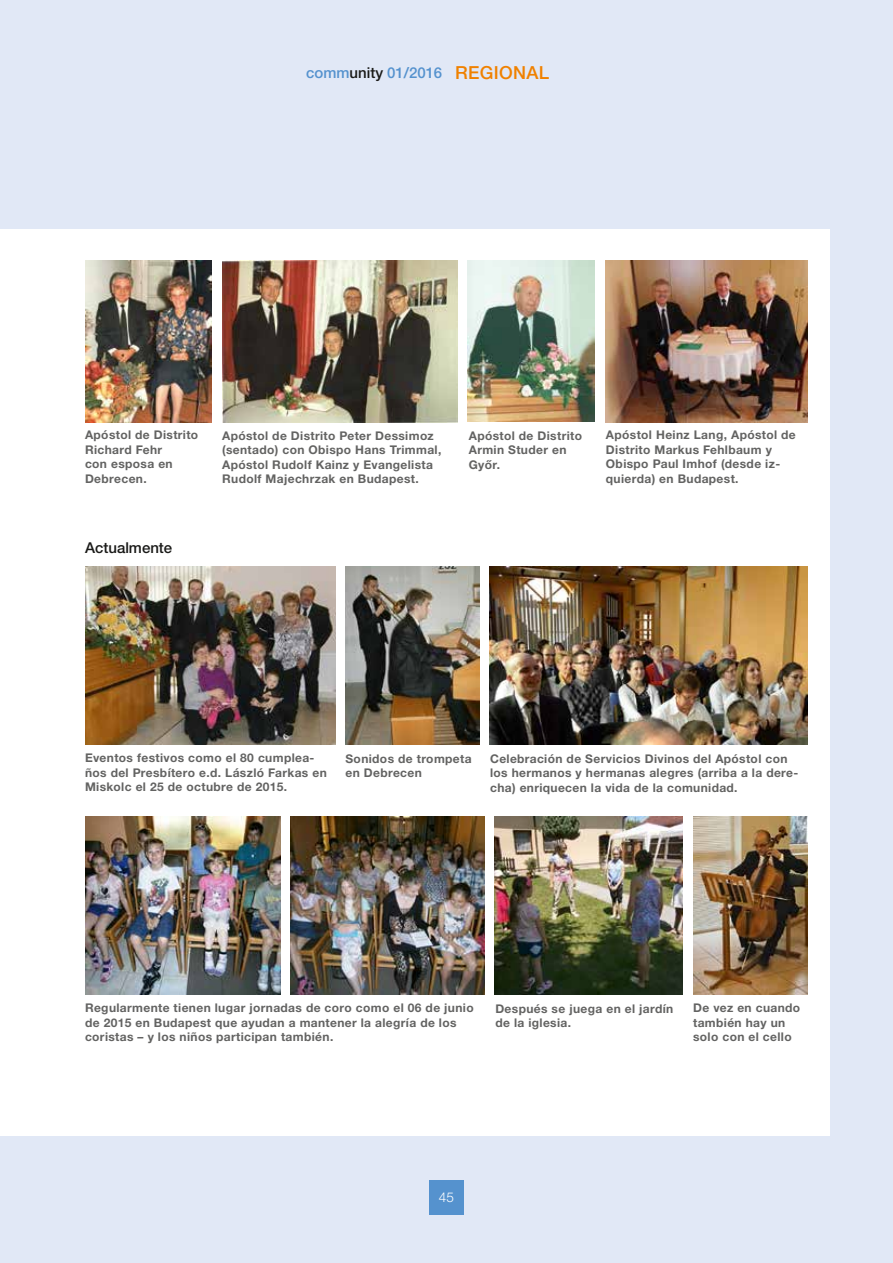
<style>
.page{position:relative;width:893px;height:1263px;background:#e1e8f6}
.page>*{position:absolute;margin:0;border:0;box-sizing:border-box;transform-origin:0 0}
.t1{font:500 15px "Helvetica Neue LTW1 G";color:#5592ce}
.t2{font:500 15px "Helvetica Neue LTW1 G";color:#1a1a18}
.t3{font:300 13.5px "Helvetica Neue LTW1 G";color:#fff}
.t4{font:700 12px/14.4px "Helvetica Neue LTW1 G";letter-spacing:.03em;color:#636362}
.s1{color:#1a1a18}
.s2{font-size:18px;color:#f08100}
</style>
<div class="page">
<div style="left:0;top:229px;width:829px;height:906px;background:#fff"></div>
<div style="left:429px;top:1180px;width:34px;height:34px;background:#5592ce"></div>
<img style="left:693px;top:816px;width:114px;height:179px">
<img style="left:85px;top:260px;width:127px;height:162px">
<img style="left:222px;top:260px;width:235px;height:162px">
<img style="left:468px;top:260px;width:126px;height:162px">
<img style="left:605px;top:260px;width:203px;height:162px">
<img style="left:85px;top:566px;width:250px;height:179px">
<img style="left:490px;top:566px;width:318px;height:179px">
<img style="left:346px;top:566px;width:133px;height:178px">
<img style="left:291px;top:816px;width:193px;height:179px">
<img style="left:495px;top:816px;width:187px;height:179px">
<img style="left:85px;top:816px;width:195px;height:179px">
<p class="t1" style="left:306px;top:63px;width:245px">comm<span class="s1">unity</span> 01/2016 <span class="s2">REGIONAL</span></p>
<p class="t4" style="left:85px;top:428px;width:115px">Apóstol de Distrito<br>Richard Fehr<br>con esposa en<br>Debrecen.</p>
<p class="t4" style="left:222px;top:428px;width:221px">Apóstol de Distrito Peter Dessimoz (sentado) con Obispo Hans Trimmal, Apóstol Rudolf Kainz y Evangelista Rudolf Majechrzak en Budapest.</p>
<p class="t4" style="left:469px;top:428px;width:115px">Apóstol de Distrito<br>Armin Studer en<br>Győr.</p>
<p class="t4" style="left:606px;top:428px;width:191px">Apóstol Heinz Lang, Apóstol de<br>Distrito Markus Fehlbaum y<br>Obispo Paul Imhof (desde iz&shy;quierda) en Budapest.</p>
<p class="t2" style="left:85px;top:539px;width:89px">Actualmente</p>
<p class="t4" style="left:85px;top:751px;width:243px">Eventos festivos como el 80 cumplea&shy;ños del Presbítero e.d. László Farkas en<br>Miskolc el 25 de octubre de 2015.</p>
<p class="t4" style="left:490px;top:751px;width:310px">Celebración de Servicios Divinos del Apóstol con los hermanos y hermanas alegres (arriba a la dere&shy;cha) enriquecen la vida de la comunidad.</p>
<p class="t4" style="left:345px;top:751px;width:128px">Sonidos de trompeta en Debrecen</p>
<p class="t4" style="left:85px;top:1001px;width:390px">Regularmente tienen lugar jornadas de coro como el 06 de junio de 2015 en Budapest que ayudan a mantener la alegría de los coristas – y los niños participan también.</p>
<p class="t4" style="left:495px;top:1001px;width:179px">Después se juega en el jardín de la iglesia.</p>
<p class="t4" style="left:693px;top:1001px;width:109px">De vez en cuando también hay un solo con el cello</p>
<p class="t3" style="left:439px;top:1189px;width:17px">45</p>
</div>
